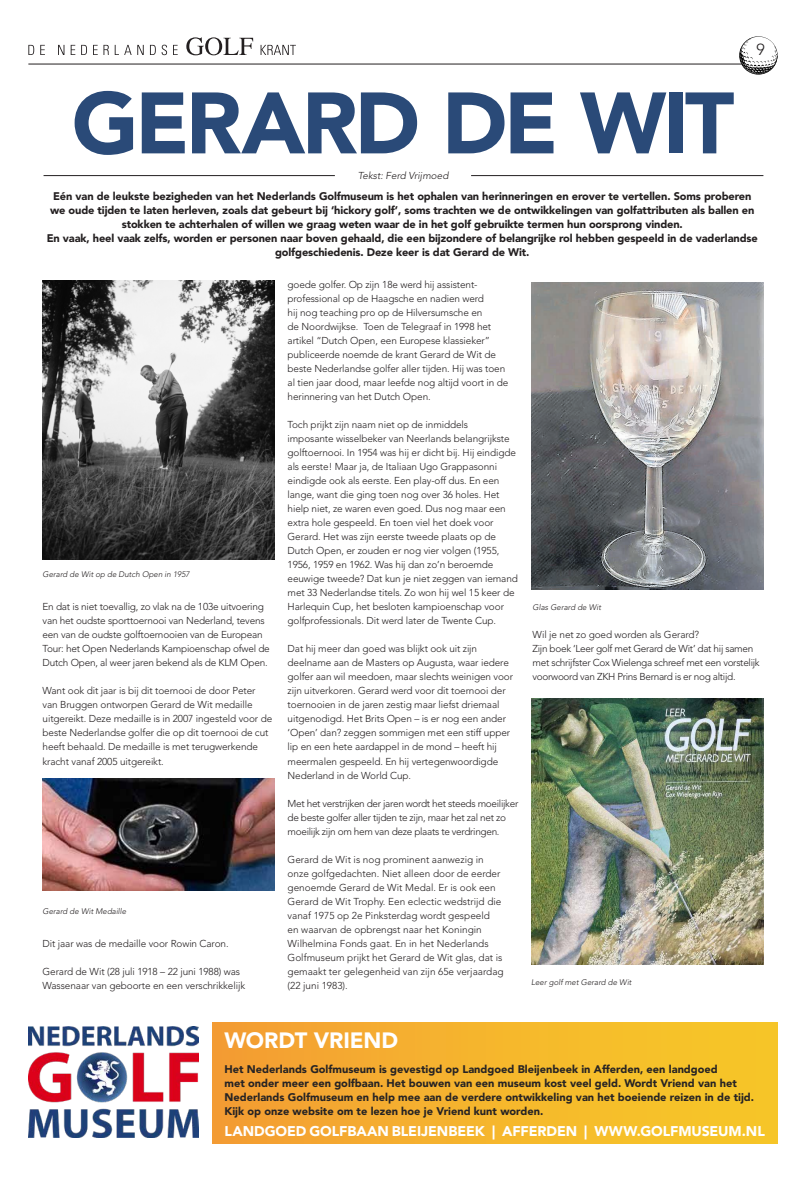
<style>
.page{position:relative;width:806px;height:1180px;background:#fff}
.page>*{position:absolute;margin:0;border:0;box-sizing:border-box;transform-origin:0 0}
.Kop_basis_groen{font:900 86px "Avenir LT Std";letter-spacing:-.04em;color:#2a4a78}
.Kop_basis_oranje{font:900 22px "Avenir LT Std";letter-spacing:-.005em;color:#fff}
.t1{font:300 16px "Avenir LT Std";color:#231f20}
.Kop_basis_oranje-2{font:900 14px "Avenir LT Std";letter-spacing:-.005em;color:#fff}
.Intro{font:900 11px/14px "Avenir LT Std";letter-spacing:-.01em;color:#231f20;text-align:center}
.Intro-2{font:900 11px/14px "Avenir LT Std";color:#262324}
.Bodytekst{font:300 10px/14px "Avenir LT Std";letter-spacing:-.01em;color:#231f20}
.Bodytekst-2{font:300 10px/14px "Avenir LT Std";letter-spacing:-.03em;color:#231f20}
.Bodytekst-3{font:italic 300 10px "Avenir LT Std";color:#231f20}
.Bijschrift{font:italic 300 8px "Avenir LT Std";color:#231f20}
</style>
<div class="page">
<img style="left:28px;top:1026px;width:170px;height:111px">
<div style="left:213px;top:1022px;width:564px;height:121px;background:linear-gradient(to right,#f49e33,#f7ca27)"></div>
<hr style="left:44px;top:175px;width:290px;height:1px;background:#231f20">
<hr style="left:471px;top:175px;width:292px;height:1px;background:#231f20">
<img style="left:43px;top:281px;width:232px;height:279px">
<img style="left:531px;top:282px;width:232px;height:308px">
<img style="left:531px;top:698px;width:232px;height:266px">
<img style="left:43px;top:778px;width:232px;height:112px">
<svg style="left:28px;top:37px;width:268px;height:18px"></svg>
<svg style="left:738px;top:36px;width:39px;height:39px"></svg>
<hr style="left:28px;top:63px;width:713px;height:1px;background:#231f20">
<h3 class="t1" style="left:756px;top:40px;width:10px">9</h3>
<p class="Kop_basis_groen" style="left:72px;top:71px;width:663px">GERARD DE WIT</p>
<p class="Bodytekst-3" style="left:357px;top:169px;width:92px">Tekst: Ferd Vrijmoed</p>
<p class="Intro" style="left:50px;top:189px;width:705px">Eén van de leukste bezigheden van het Nederlands Golfmuseum is het ophalen van herinneringen en erover te vertellen. Soms proberen we oude tijden te laten herleven, zoals dat gebeurt bij ‘hickory golf’, soms trachten we de ontwikkelingen van golfattributen als ballen en stokken te achterhalen of willen we graag weten waar de in het golf gebruikte termen hun oorsprong vinden.</p>
<p class="Intro" style="left:47px;top:231px;width:712px">En vaak, heel vaak zelfs, worden er personen naar boven gehaald, die een bijzondere of belangrijke rol hebben gespeeld in de vaderlandse golfgeschiedenis. Deze keer is dat Gerard de Wit.</p>
<p class="Bijschrift" style="left:43px;top:569px;width:148px">Gerard de Wit op de Dutch Open in 1957</p>
<p class="Bodytekst" style="left:43px;top:600px;width:229px">En dat is niet toevallig, zo vlak na de 103e uitvoering van het oudste sporttoernooi van Nederland, tevens een van de oudste golftoernooien van de European Tour: het Open Nederlands Kampioenschap ofwel de Dutch Open, al weer jaren bekend als de KLM Open.</p>
<p class="Bodytekst" style="left:43px;top:684px;width:231px">Want ook dit jaar is bij dit toernooi de door Peter van Bruggen ontworpen Gerard de Wit medaille uitgereikt. Deze medaille is in 2007 ingesteld voor de beste Nederlandse golfer die op dit toernooi de cut heeft behaald. De medaille is met terugwerkende kracht vanaf 2005 uitgereikt.</p>
<p class="Bijschrift" style="left:43px;top:906px;width:85px">Gerard de Wit Medaille</p>
<p class="Bodytekst" style="left:43px;top:936px;width:187px">Dit jaar was de medaille voor Rowin Caron.</p>
<p class="Bodytekst" style="left:43px;top:964px;width:204px">Gerard de Wit (28 juli 1918 – 22 juni 1988) was<br>Wassenaar van geboorte en een verschrikkelijk</p>
<p class="Bodytekst" style="left:287px;top:278px;width:222px">goede golfer. Op zijn 18e werd hij assistent&shy;professional op de Haagsche en nadien werd<br>hij nog teaching pro op de Hilversumsche en<br>de Noordwijkse. Toen de Telegraaf in 1998 het artikel “Dutch Open, een Europese klassieker” publiceerde noemde de krant Gerard de Wit de beste Nederlandse golfer aller tijden. Hij was toen al tien jaar dood, maar leefde nog altijd voort in de herinnering van het Dutch Open.</p>
<p class="Bodytekst" style="left:287px;top:418px;width:232px">Toch prijkt zijn naam niet op de inmiddels<br>imposante wisselbeker van Neerlands belangrijkste golftoernooi. In 1954 was hij er dicht bij. Hij eindigde als eerste! Maar ja, de Italiaan Ugo Grappasonni eindigde ook als eerste. Een play-off dus. En een lange, want die ging toen nog over 36 holes. Het hielp niet, ze waren even goed. Dus nog maar een extra hole gespeeld. En toen viel het doek voor Gerard. Het was zijn eerste tweede plaats op de Dutch Open, er zouden er nog vier volgen (1955, 1956, 1959 en 1962. Was hij dan zo’n beroemde eeuwige tweede? Dat kun je niet zeggen van iemand met 33 Nederlandse titels. Zo won hij wel 15 keer de Harlequin Cup, het besloten kampioenschap voor golfprofessionals. Dit werd later de Twente Cup.</p>
<p class="Bodytekst" style="left:287px;top:642px;width:227px">Dat hij meer dan goed was blijkt ook uit zijn deelname aan de Masters op Augusta, waar iedere golfer aan wil meedoen, maar slechts weinigen voor zijn uitverkoren. Gerard werd voor dit toernooi der toernooien in de jaren zestig maar liefst driemaal uitgenodigd. Het Brits Open – is er nog een ander ‘Open’ dan? zeggen sommigen met een stiff upper lip en een hete aardappel in de mond – heeft hij meermalen gespeeld. En hij vertegenwoordigde Nederland in de World Cup.</p>
<p class="Bodytekst-2" style="left:287px;top:796px;width:232px">Met het verstrijken der jaren wordt het steeds moeilijker de beste golfer aller tijden te zijn, maar het zal net zo moeilijk zijn om hem van deze plaats te verdringen.</p>
<p class="Bodytekst" style="left:287px;top:852px;width:217px">Gerard de Wit is nog prominent aanwezig in onze golfgedachten. Niet alleen door de eerder genoemde Gerard de Wit Medal. Er is ook een Gerard de Wit Trophy. Een eclectic wedstrijd die vanaf 1975 op 2e Pinksterdag wordt gespeeld<br>en waarvan de opbrengst naar het Koningin Wilhelmina Fonds gaat. En in het Nederlands Golfmuseum prijkt het Gerard de Wit glas, dat is gemaakt ter gelegenheid van zijn 65e verjaardag (22 juni 1983).</p>
<p class="Bijschrift" style="left:532px;top:602px;width:70px">Glas Gerard de Wit</p>
<p class="Bodytekst" style="left:532px;top:628px;width:168px">Wil je net zo goed worden als Gerard?</p>
<p class="Bodytekst-2" style="left:532px;top:642px;width:228px">Zijn boek ‘Leer golf met Gerard de Wit’ dat hij samen met schrijfster Cox Wielenga schreef met een vorstelijk voorwoord van ZKH Prins Bernard is er nog altijd.</p>
<p class="Bijschrift" style="left:531px;top:977px;width:102px">Leer golf met Gerard de Wit</p>
<p class="Kop_basis_oranje" style="left:224px;top:1027px;width:175px">WORDT VRIEND</p>
<p class="Intro-2" style="left:224px;top:1061px;width:531px">Het Nederlands Golfmuseum is gevestigd op Landgoed Bleijenbeek in Afferden, een landgoed<br>met onder meer een golfbaan. Het bouwen van een museum kost veel geld. Wordt Vriend van het Nederlands Golfmuseum en help mee aan de verdere ontwikkeling van het boeiende reizen in de tijd.<br>Kijk op onze website om te lezen hoe je Vriend kunt worden.</p>
<p class="Kop_basis_oranje-2" style="left:224px;top:1122px;width:541px">LANDGOED GOLFBAAN BLEIJENBEEK | AFFERDEN | WWW.GOLFMUSEUM.NL</p>
</div>
